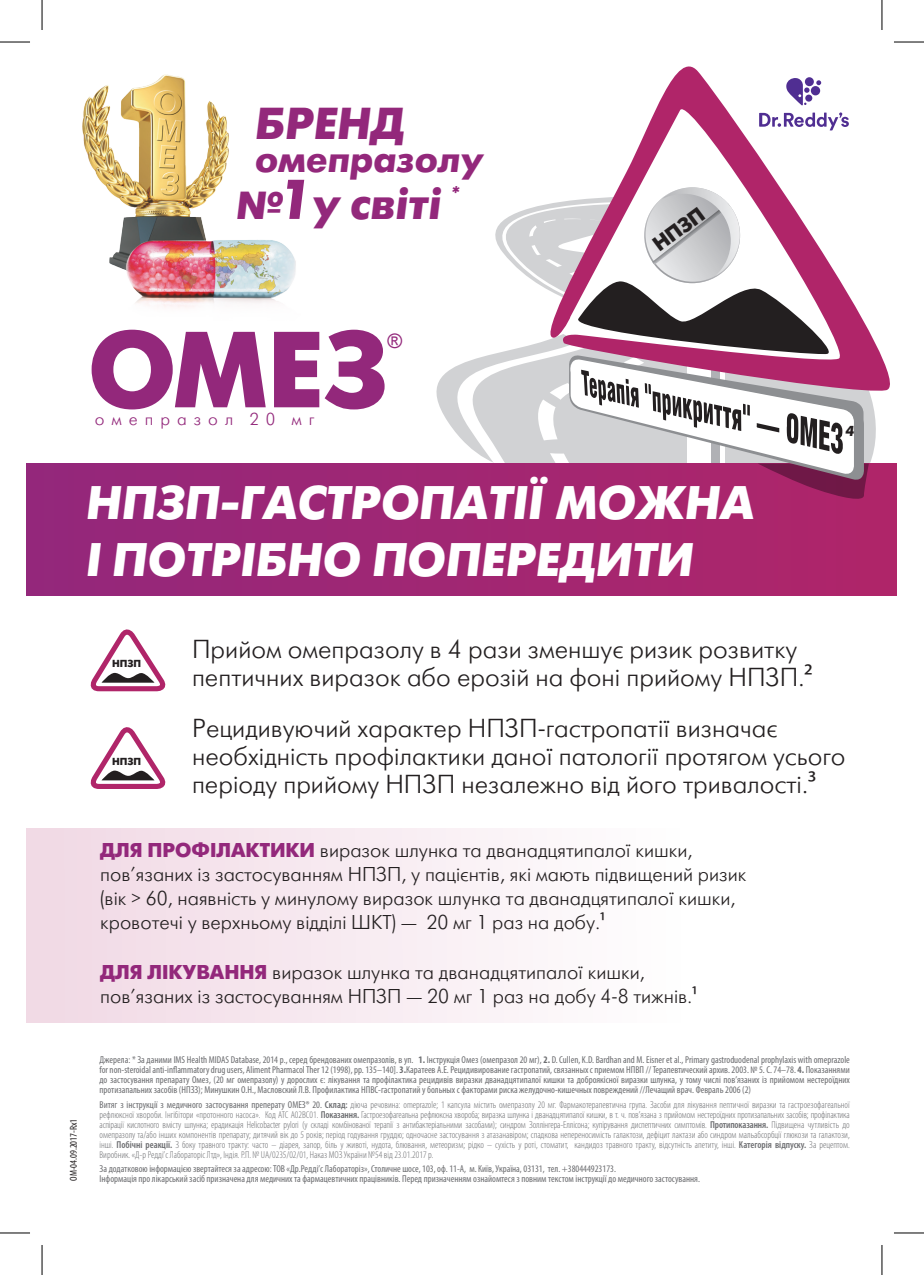
<style>
.page{position:relative;width:924px;height:1275px;background:#fff}
.page>*{position:absolute;margin:0;border:0;box-sizing:border-box;transform-origin:0 0}
.t1{font:700 107.8px "Futuris C";color:#93287b}
.t2{font:italic 700 47px/56.4px "Futuris C";color:#fff}
.t3{font:italic 700 44.8px "Futuris C";color:#93287b}
.t4{font:italic 700 36.4px "Futuris C";color:#93287b}
.t5{font:26px/28px "Futuris C";color:#231f20}
.t6{font:700 20.8px "Futuris C";color:#231f20}
.t7{font:20px/24px "Futuris C";color:#231f20}
.t8{font:20px "Arial";color:#93287b}
.t9{font:17.2px "Futuris C";letter-spacing:.405em;color:#93287b}
.t10{font:italic 700 16.2px "Futuris C";color:#93287b}
.t11{font:italic 700 14.4px "Futuris C";color:#231f20}
.t12{font:700 10.2px "Futuris C";color:#231f20}
.t13{font:300 condensed 10px/10px "Myriad Pro";color:#6c6d70;text-align:justify}
.t14{font:condensed 10px/10px "Myriad Pro";color:#6c6d70;text-align:justify}
.t15{font:condensed 10px "Myriad Pro";color:#231f20}
.s1{font-size:39.2px}
.s2{font-size:55.8px}
.s3{font-family:"Myriad Pro"}
.s4{font-weight:700;color:#93287b}
.s5{font-weight:700}
.s6{font-weight:400}
.s7{font-weight:600}
</style>
<div class="page">
<svg style="left:436px;top:205px;width:106px;height:258px"></svg>
<svg style="left:529px;top:219px;width:40px;height:244px;fill:#d1d2d4"></svg>
<div style="left:26px;top:463px;width:870px;height:132px;background:linear-gradient(to right,#93277c,#af2569)"></div>
<div style="left:26px;top:828px;width:872px;height:195px;background:linear-gradient(to right,#f1dae6,#fff)"></div>
<img style="left:83px;top:75px;width:213px;height:217px">
<img style="left:135px;top:292px;width:149px;height:15px">
<svg style="left:542px;top:66px;width:348px;height:330px"></svg>
<svg style="left:569px;top:187px;width:299px;height:314px"></svg>
<svg style="left:759px;top:112px;width:89px;height:18px"></svg>
<div style="left:804px;top:95px;width:7px;height:7px;background:#502e92;border-radius:50%"></div>
<div style="left:810px;top:86px;width:9px;height:9px;background:#502e92;border-radius:50%"></div>
<svg style="left:815px;top:80px;width:5px;height:5px"></svg>
<div style="left:804px;top:77px;width:9px;height:9px;background:#502e92;border-radius:50%"></div>
<svg style="left:785px;top:78px;width:24px;height:27px"></svg>
<svg style="left:90px;top:629px;width:76px;height:63px"></svg>
<svg style="left:90px;top:727px;width:76px;height:62px"></svg>
<hr style="left:0;top:42px;width:30px;height:1px;background:#000">
<hr style="left:893px;top:42px;width:30px;height:1px;background:#000">
<hr style="left:0;top:1232px;width:30px;height:1px;background:#000">
<hr style="left:893px;top:1232px;width:30px;height:1px;background:#000">
<hr style="left:42px;top:0;width:1px;height:30px;background:#000">
<hr style="left:42px;top:1245px;width:1px;height:30px;background:#000">
<hr style="left:881px;top:0;width:1px;height:30px;background:#000">
<hr style="left:881px;top:1245px;width:1px;height:30px;background:#000">
<h3 class="t3" style="left:255px;top:99px;width:151px">БРЕНД</h3>
<h3 class="t4" style="left:255px;top:139px;width:229px">омепразолу</h3>
<h3 class="t3" style="left:235px;top:178px;width:207px"><span class="s1">№</span><span class="s2">1</span> у світі</h3>
<h3 class="t10" style="left:451px;top:184px;width:9px">*</h3>
<h3 class="t6" style="left:648px;top:238px;width:60px;rotate:-37deg">НПЗП</h3>
<h1 class="t1" style="left:88px;top:310px;width:301px">ОМЕЗ</h1>
<h3 class="t8" style="left:387px;top:328px;width:16px">®</h3>
<h3 class="t9" style="left:95px;top:411px;width:221px">омепразол 20 мг</h3>
<h2 class="t2" style="left:86px;top:476px;width:669px">НПЗП-ГАСТРОПАТІЇ МОЖНА<br>І ПОТРІБНО ПОПЕРЕДИТИ</h2>
<h3 class="t11" style="left:845px;top:423px;width:10px">4</h3>
<p class="t15" style="left:67px;top:1180px;width:64px;rotate:-90deg">ОМ-04.09.2017-Rx1</p>
<p class="t12" style="left:112px;top:658px;width:31px">НПЗП</p>
<p class="t12" style="left:112px;top:756px;width:31px">НПЗП</p>
<h3 class="t5" style="left:192px;top:636px;width:621px">Прийом омепразолу в 4 рази зменшує ризик розвитку пептичних виразок або ерозій на фоні прийому НПЗП.<span class="s3">²</span></h3>
<h3 class="t5" style="left:192px;top:714px;width:654px">Рецидивуючий характер НПЗП-гастропатії визначає необхідність профілактики даної патології протягом усього періоду прийому НПЗП незалежно від його тривалості.<span class="s3">³</span></h3>
<p class="t7" style="left:100px;top:839px;width:647px"><span class="s4">ДЛЯ ПРОФІЛАКТИКИ</span> виразок шлунка та дванадцятипалої кишки, пов’язаних із застосуванням НПЗП, у пацієнтів, які мають підвищений ризик (вік &gt; 60, наявність у минулому виразок шлунка та дванадцятипалої кишки, кровотечі у верхньому відділі ШКТ) — 20 мг 1 раз на добу.<span class="s3">¹</span></p>
<h3 class="t7" style="left:100px;top:961px;width:598px"><span class="s4">ДЛЯ ЛІКУВАННЯ</span> виразок шлунка та дванадцятипалої кишки, пов’язаних із застосуванням НПЗП — 20 мг 1 раз на добу 4-8 тижнів.<span class="s3">¹</span></h3>
<p class="t14" style="left:99px;top:1054px;width:751px">Джерела: * За даними IMS Health MIDAS Database, 2014 р., серед брендованих омепразолів, в уп. <span class="s5">1.</span> Інструкція Омез (омепразол 20 мг), <span class="s5">2.</span> D. Cullen, K.D. Bardhan and M. Eisner et al., Primary gastroduodenal prophylaxis with omeprazole for non-steroidal anti-inflammatory drug users, Aliment Pharmacol Ther 12 (1998), pp. 135–140]. <span class="s5">3.</span>Каратеев А.Е. Рецидивирование гастропатий, связанных с приемом НПВП // Терапевтический архив. 2003. № 5. С. 74–78. <span class="s5">4.</span> Показаннями до застосування препарату Омез, (20 мг омепразолу) у дорослих є: лікування та профілактика рецидивів виразки дванадцятипалої кишки та доброякісної виразки шлунка, у тому числі пов’язаних із прийомом нестероїдних протизапальних засобів (НПЗЗ); Минушкин О.Н., Масловский Л.В. Профилактика НПВС-гастропатий у больных с факторами риска желудочно-кишечных повреждений //Лечащий врач. Февраль 2006 (2)</p>
<p class="t13" style="left:99px;top:1099px;width:751px"><span class="s6">Витяг з інструкції з медичного застосування преперату ОМЕЗ® 20.</span> <span class="s7">Склад:</span> діюча речовина: omeprazole; 1 капсула містить омепразолу 20 мг. Фармакотерапевтична група. Засоби для лікування пептичної виразки та гастроезофагеальної рефлюксної хвороби. Інгібітори «протонного насоса». Код АТС A02BC01. <span class="s7">Показання.</span> Гастроезофагеальна рефлюксна хвороба; виразка шлунка і дванадцятипалої кишки, в т. ч. пов’язана з прийомом нестероїдних протизапальних засобів; профілактика аспірації кислотного вмісту шлунка; ерадикація Helicobacter pylori (у складі комбінованої терапії з антибактеріальними засобами); синдром Золлінгера-Еллісона; купірування диспептичних симптомів. <span class="s7">Протипоказання.</span> Підвищена чутливість до омепразолу та/або інших компонентів препарату; дитячий вік до 5 років; період годування груддю; одночасне застосування з атазанавіром; спадкова непереносимість галактози, дефіцит лактази або синдром мальабсорбції глюкози та галактози, інші. <span class="s7">Побічні реакції.</span> З боку травного тракту: часто – діарея, запор, біль у животі, нудота, блювання, метеоризм; рідко – сухість у роті, стоматит, кандидоз травного тракту, відсутність апетиту, інші. <span class="s7">Категорія відпуску.</span> За рецептом.<br>Виробник. «Д-р Редді’с Лабораторіс Лтд», Індія. Р.П. № UA/0235/02/01, Наказ МОЗ України №54 від 23.01.2017 р.</p>
<p class="t14" style="left:100px;top:1163px;width:517px">За додатковою інформацією звертайтеся за адресою: ТОВ «Др.Редді’с Лабораторіз», Столичне шосе, 103, оф. 11-А, м. Київ, Україна, 03131, тел. +380444923173.</p>
<p class="t14" style="left:100px;top:1173px;width:601px">Інформація про лікарський засіб призначена для медичних та фармацевтичних працівників. Перед призначенням ознайомтеся з повним текстом інструкції до медичного застосування.</p>
</div>
